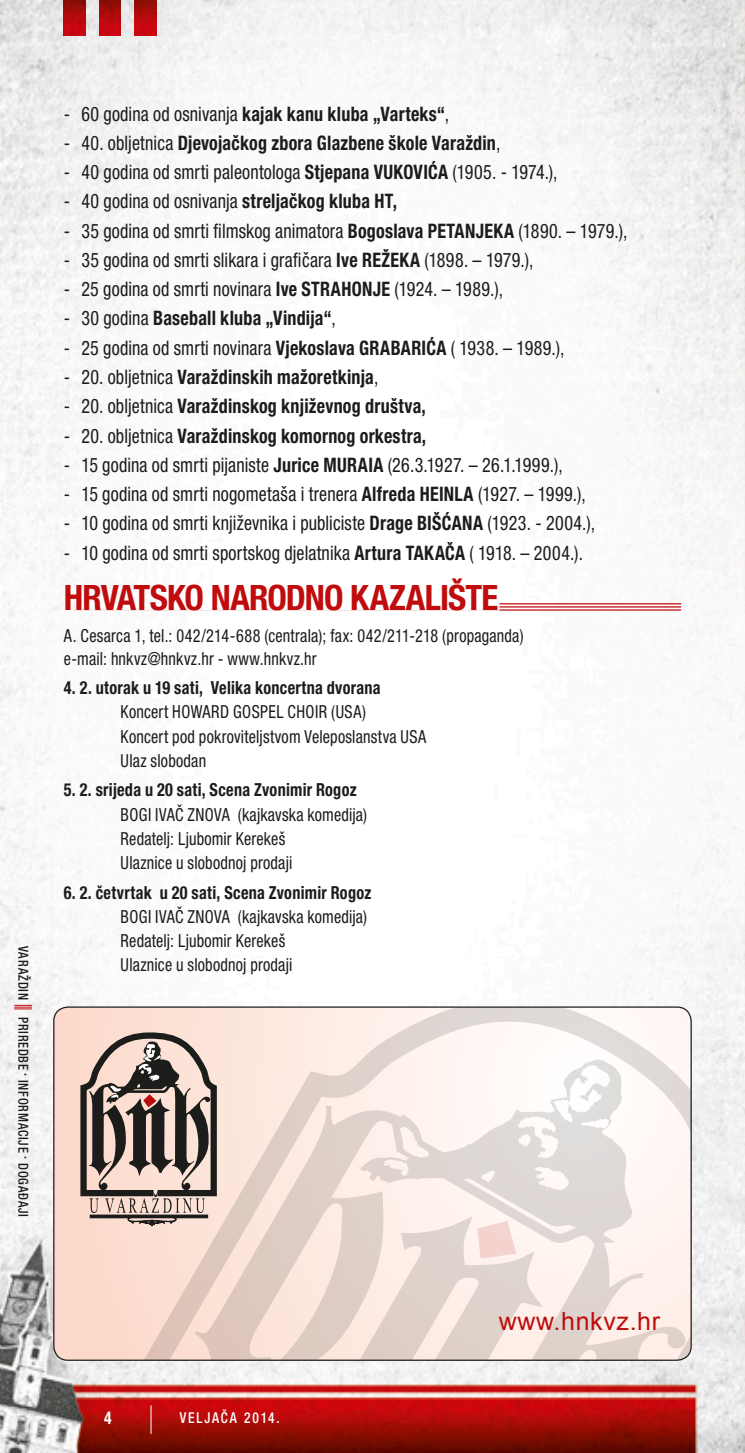
<style>
.page{position:relative;width:745px;height:1453px;background:#fff}
.page>*{position:absolute;margin:0;border:0;box-sizing:border-box;transform-origin:0 0}
.t1{font:700 condensed 35px "Helvetica Neue LT Pro";letter-spacing:-.025em;color:#c00c0d}
.t2{font:25px "Arial";letter-spacing:.025em;color:#bc0d0c}
.t3{font:condensed 20px "Helvetica Neue LT Pro";letter-spacing:.01em;color:#1c1c1a;scale:.9 1}
.t4{font:700 condensed 20px "Helvetica Neue LT Pro";letter-spacing:.015em;color:#1c1c1a;scale:.9 1}
.t5{font:condensed 18px/24px "Helvetica Neue LT Pro";letter-spacing:.015em;color:#1c1c1a;scale:.9 1}
.t6{font:700 condensed 18px "Helvetica Neue LT Pro";letter-spacing:.02em;color:#1c1c1a;scale:.9 1}
.t7{font:700 condensed 17.5px "Helvetica Neue LT Pro";color:#fff;scale:.9 1}
.t8{font:500 condensed 15px "Helvetica Neue LT Pro";letter-spacing:.135em;color:#fff;scale:.9 1}
.t9{font:500 condensed 13.75px "Helvetica Neue LT Pro";letter-spacing:.06em;color:#1c1c1a;scale:.9 1}
.s1{font-weight:400}
.s2{font-weight:700}
</style>
<div class="page">
<img style="left:0;top:0;width:744px;height:1453px">
<svg style="left:14px;top:1005px;width:18px;height:4px"></svg>
<hr style="left:74px;top:603px;width:606px;height:1px;background:#c00c0d">
<hr style="left:74px;top:606px;width:606px;height:1px;background:#c00c0d">
<hr style="left:74px;top:609px;width:606px;height:2px;background:#c00c0d">
<div style="left:74px;top:603px;width:425px;height:8px;background:#fff"></div>
<div style="left:54px;top:1007px;width:49px;height:353px;background:#fcd9cb"></div>
<svg style="left:77px;top:1030px;width:26px;height:197px;background:#a49087"></svg>
<svg style="left:103px;top:1007px;width:587px;height:353px"></svg>
<svg style="left:183px;top:1104px;width:133px;height:255px;background:#e3cec5"></svg>
<svg style="left:360px;top:1059px;width:272px;height:5px"></svg>
<svg style="left:316px;top:1064px;width:370px;height:296px"></svg>
<svg style="left:64px;top:0;width:21px;height:35px"></svg>
<svg style="left:99px;top:0;width:21px;height:35px"></svg>
<svg style="left:135px;top:0;width:21px;height:35px"></svg>
<svg style="left:150px;top:1405px;width:1px;height:29px"></svg>
<p class="t9" style="left:32px;top:946px;width:303px;rotate:90deg">Varaždin Priredbe · Informacije · Događaji</p>
<p class="t4" style="left:64px;top:101px;width:429px"><span class="s1">- 60 godina od osnivanja</span> kajak kanu kluba „Varteks“<span class="s1">,</span></p>
<p class="t4" style="left:64px;top:131px;width:486px"><span class="s1">- 40. obljetnica</span> Djevojačkog zbora Glazbene škole Varaždin<span class="s1">,</span></p>
<p class="t3" style="left:64px;top:160px;width:549px">- 40 godina od smrti paleontologa <span class="s2">Stjepana VUKOVIĆA</span> (1905. - 1974.),</p>
<p class="t3" style="left:64px;top:190px;width:371px">- 40 godina od osnivanja <span class="s2">streljačkog kluba HT,</span></p>
<p class="t3" style="left:64px;top:219px;width:627px">- 35 godina od smrti filmskog animatora <span class="s2">Bogoslava PETANJEKA</span> (1890. – 1979.),</p>
<p class="t3" style="left:64px;top:248px;width:523px">- 35 godina od smrti slikara i grafičara <span class="s2">Ive REŽEKA</span> (1898. – 1979.),</p>
<p class="t3" style="left:64px;top:277px;width:489px">- 25 godina od smrti novinara <span class="s2">Ive STRAHONJE</span> (1924. – 1989.),</p>
<p class="t4" style="left:64px;top:306px;width:303px"><span class="s1">- 30 godina</span> Baseball kluba „Vindija“<span class="s1">,</span></p>
<p class="t3" style="left:64px;top:336px;width:557px">- 25 godina od smrti novinara <span class="s2">Vjekoslava GRABARIĆA</span> ( 1938. – 1989.),</p>
<p class="t4" style="left:64px;top:365px;width:351px"><span class="s1">- 20. obljetnica</span> Varaždinskih mažoretkinja<span class="s1">,</span></p>
<p class="t4" style="left:64px;top:394px;width:403px"><span class="s1">- 20. obljetnica</span> Varaždinskog književnog društva,</p>
<p class="t4" style="left:64px;top:423px;width:404px"><span class="s1">- 20. obljetnica</span> Varaždinskog komornog orkestra,</p>
<p class="t3" style="left:64px;top:453px;width:555px">- 15 godina od smrti pijaniste <span class="s2">Jurice MURAIA</span> (26.3.1927. – 26.1.1999.),</p>
<p class="t3" style="left:64px;top:482px;width:581px">- 15 godina od smrti nogometaša i trenera <span class="s2">Alfreda HEINLA</span> (1927. – 1999.),</p>
<p class="t3" style="left:64px;top:512px;width:591px">- 10 godina od smrti književnika i publiciste <span class="s2">Drage BIŠĆANA</span> (1923. - 2004.),</p>
<p class="t3" style="left:64px;top:541px;width:578px">- 10 godina od smrti sportskog djelatnika <span class="s2">Artura TAKAČA</span> ( 1918. – 2004.).</p>
<h1 class="t1" style="left:64px;top:577px;width:436px">HRVATSKO NARODNO KAZALIŠTE</h1>
<p class="t5" style="left:64px;top:624px;width:512px;line-height:22.8px">A. Cesarca 1, tel.: 042/214-688 (centrala); fax: 042/211-218 (propaganda) e-mail: hnkvz@hnkvz.hr - www.hnkvz.hr</p>
<p class="t6" style="left:64px;top:677px;width:353px">4. 2. utorak u 19 sati, Velika koncertna dvorana</p>
<p class="t5" style="left:120px;top:700px;width:341px">Koncert HOWARD GOSPEL CHOIR (USA)<br>Koncert pod pokroviteljstvom Veleposlanstva USA<br>Ulaz slobodan</p>
<p class="t6" style="left:64px;top:779px;width:326px">5. 2. srijeda u 20 sati, Scena Zvonimir Rogoz</p>
<p class="t5" style="left:120px;top:802px;width:275px">BOGI IVAČ ZNOVA (kajkavska komedija)<br>Redatelj: Ljubomir Kerekeš<br>Ulaznice u slobodnoj prodaji</p>
<p class="t6" style="left:64px;top:881px;width:343px">6. 2. četvrtak u 20 sati, Scena Zvonimir Rogoz</p>
<p class="t5" style="left:120px;top:904px;width:275px">BOGI IVAČ ZNOVA (kajkavska komedija)<br>Redatelj: Ljubomir Kerekeš<br>Ulaznice u slobodnoj prodaji</p>
<p class="t7" style="left:104px;top:1407px;width:10px">4</p>
<p class="t8" style="left:179px;top:1409px;width:113px">VELJAČA 2014.</p>
<p class="t2" style="left:498px;top:1304px;width:163px">www.hnkvz.hr</p>
</div>
